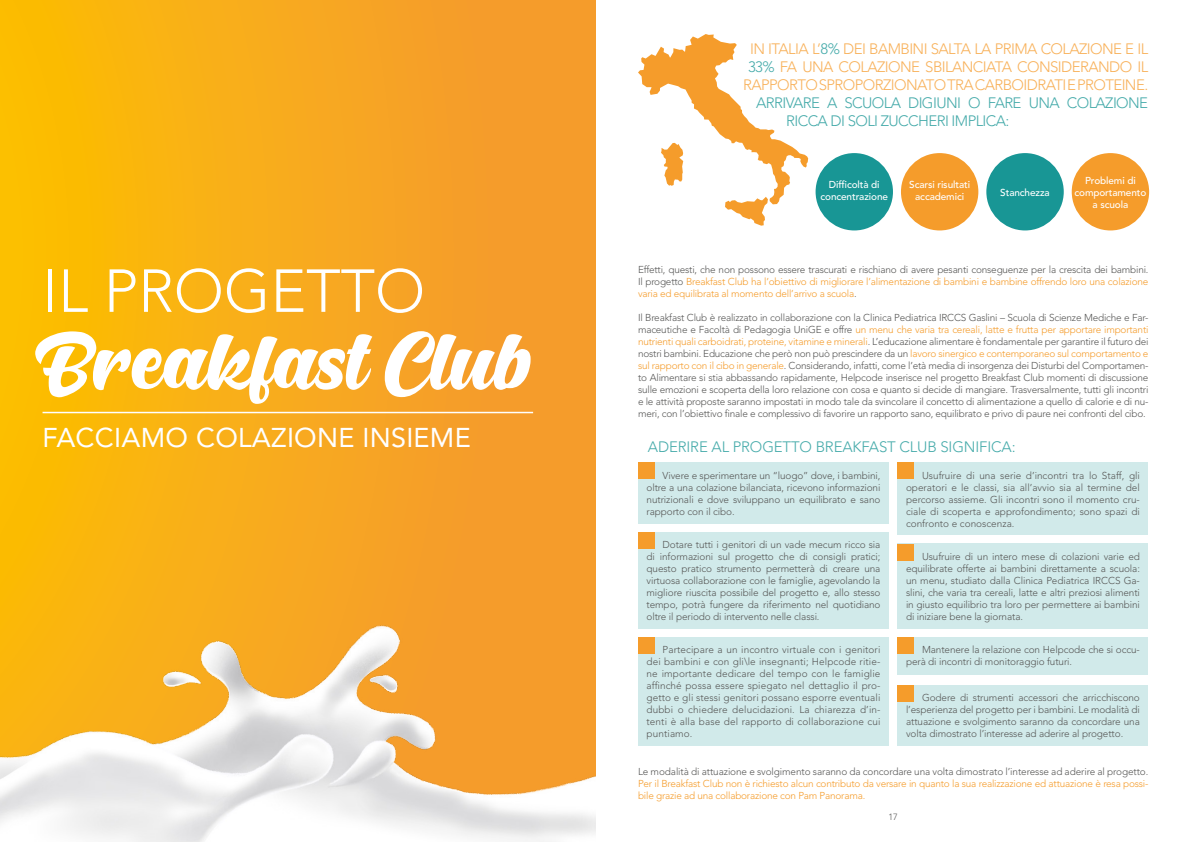
<style>
.page{position:relative;width:1191px;height:842px;background:#fff}
.page>*{position:absolute;margin:0;border:0;box-sizing:border-box;transform-origin:0 0}
.t1{font:119.7px "Hunters";color:#fff}
.t2{font:300 60px "Avenir LT Std";color:#fff}
.t3{font:27px "Avenir LT Std";letter-spacing:.01em;color:#fff}
.t4{font:300 15px/18px "Avenir LT Std";letter-spacing:-.04em;color:#f8b15a;text-align:center}
.t5{font:300 15px/18px "Avenir LT Std";letter-spacing:-.04em;color:#46abaa}
.t6{font:300 15px "Avenir LT Std";letter-spacing:-.01em;color:#46abaa}
.t7{font:300 10px/12px "Avenir LT Std";letter-spacing:-.01em;color:#575756;text-align:justify}
.t8{font:300 10px/12px "Avenir LT Std";letter-spacing:-.02em;color:#f59c2b}
.t9{font:500 10px/12px "Avenir LT Std";letter-spacing:-.01em;color:#fff;text-align:center}
.t10{font:300 9px "Avenir LT Std";color:#575756}
.s1{color:#46abaa}
.s2{color:#575756}
.s3{color:#f59c2b}
</style>
<div class="page">
<div style="left:638px;top:463px;width:251px;height:61px;background:#d1eaea"></div>
<div style="left:897px;top:544px;width:251px;height:85px;background:#d1eaea"></div>
<div style="left:897px;top:463px;width:251px;height:72px;background:#d1eaea"></div>
<div style="left:638px;top:532px;width:251px;height:97px;background:#d1eaea"></div>
<div style="left:897px;top:637px;width:251px;height:38px;background:#d1eaea"></div>
<div style="left:638px;top:637px;width:251px;height:108px;background:#d1eaea"></div>
<div style="left:897px;top:685px;width:251px;height:60px;background:#d1eaea"></div>
<div style="left:638px;top:463px;width:16px;height:16px;background:#f59c2b"></div>
<div style="left:897px;top:544px;width:17px;height:16px;background:#f59c2b"></div>
<div style="left:897px;top:463px;width:17px;height:16px;background:#f59c2b"></div>
<div style="left:638px;top:532px;width:16px;height:17px;background:#f59c2b"></div>
<div style="left:897px;top:637px;width:17px;height:16px;background:#f59c2b"></div>
<div style="left:638px;top:637px;width:16px;height:16px;background:#f59c2b"></div>
<div style="left:897px;top:685px;width:17px;height:16px;background:#f59c2b"></div>
<div style="left:0;top:0;width:595px;height:842px;background:linear-gradient(to right,#fcbf01,#f49734)"></div>
<img style="left:0;top:408px;width:595px;height:434px">
<hr style="left:43px;top:412px;width:490px;height:1px;background:#fff">
<svg style="left:638px;top:34px;width:170px;height:192px"></svg>
<div style="left:815px;top:153px;width:78px;height:77px;background:#189695;border-radius:50%"></div>
<div style="left:901px;top:153px;width:77px;height:77px;background:#f59c2b;border-radius:50%"></div>
<div style="left:986px;top:153px;width:77px;height:77px;background:#189695;border-radius:50%"></div>
<div style="left:1071px;top:153px;width:78px;height:77px;background:#f59c2b;border-radius:50%"></div>
<h2 class="t2" style="left:43px;top:256px;width:384px">IL PROGETTO</h2>
<h1 class="t1" style="left:26px;top:306px;width:509px">BreakfastClub</h1>
<h3 class="t3" style="left:43px;top:422px;width:430px">FACCIAMO COLAZIONE INSIEME</h3>
<h3 class="t4" style="left:743px;top:40px;width:407px">IN ITALIA L’<span class="s1">8%</span> DEI BAMBINI SALTA LA PRIMA COLAZIONE E IL<br><span class="s1">33%</span> FA UNA COLAZIONE SBILANCIATA CONSIDERANDO IL<br>RAPPORTO SPROPORZIONATO TRA CARBOIDRATI E PROTEINE.</h3>
<h3 class="t5" style="left:786px;top:94px;width:363px;text-indent:-30px">ARRIVARE A SCUOLA DIGIUNI O FARE UNA COLAZIONE<br>RICCA DI SOLI ZUCCHERI IMPLICA:</h3>
<p class="t9" style="left:820px;top:179px;width:69px">Difficoltà di concentrazione</p>
<p class="t9" style="left:909px;top:179px;width:62px">Scarsi risultati accademici</p>
<p class="t9" style="left:1000px;top:186px;width:51px">Stanchezza</p>
<p class="t9" style="left:1074px;top:174px;width:73px">Problemi di comportamento a scuola</p>
<p class="t8" style="left:638px;top:263px;width:512px;text-align:justify"><span class="s2">Effetti, questi, che non possono essere trascurati e rischiano di avere pesanti conseguenze per la crescita dei bambini.<br>Il progetto</span> Breakfast Club ha l’obiettivo di migliorare l’alimentazione di bambini e bambine offrendo loro una colazione varia ed equilibrata al momento dell’arrivo a scuola<span class="s2">.</span></p>
<p class="t7" style="left:638px;top:311px;width:512px">Il Breakfast Club è realizzato in collaborazione con la Clinica Pediatrica IRCCS Gaslini – Scuola di Scienze Mediche e Far&shy;maceutiche e Facoltà di Pedagogia UniGE e offre <span class="s3">un menu che varia tra cereali, latte e frutta per apportare importanti nutrienti quali carboidrati, proteine, vitamine e minerali</span>. L’educazione alimentare è fondamentale per garantire il futuro dei nostri bambini. Educazione che però non può prescindere da un <span class="s3">lavoro sinergico e contemporaneo sul comportamento e sul rapporto con il cibo in generale</span>. Considerando, infatti, come l’età media di insorgenza dei Disturbi del Comportamen&shy;to Alimentare si stia abbassando rapidamente, Helpcode inserisce nel progetto Breakfast Club momenti di discussione sulle emozioni e scoperta della loro relazione con cosa e quanto si decide di mangiare. Trasversalmente, tutti gli incontri e le attività proposte saranno impostati in modo tale da svincolare il concetto di alimentazione a quello di calorie e di nu&shy;meri, con l’obiettivo finale e complessivo di favorire un rapporto sano, equilibrato e privo di paure nei confronti del cibo.</p>
<h3 class="t6" style="left:648px;top:438px;width:369px">ADERIRE AL PROGETTO BREAKFAST CLUB SIGNIFICA:</h3>
<p class="t7" style="left:646px;top:469px;width:235px;text-indent:16px">Vivere e sperimentare un “luogo” dove, i bambini, oltre a una colazione bilanciata, ricevono informazioni nutrizionali e dove sviluppano un equilibrato e sano rapporto con il cibo.</p>
<p class="t7" style="left:906px;top:550px;width:235px;text-indent:16px">Usufruire di un intero mese di colazioni varie ed equilibrate offerte ai bambini direttamente a scuola: un menu, studiato dalla Clinica Pediatrica IRCCS Ga&shy;slini, che varia tra cereali, latte e altri preziosi alimenti in giusto equilibrio tra loro per permettere ai bambini di iniziare bene la giornata.</p>
<p class="t7" style="left:906px;top:469px;width:235px;text-indent:16px">Usufruire di una serie d’incontri tra lo Staff, gli operatori e le classi, sia all’avvio sia al termine del percorso assieme. Gli incontri sono il momento cru&shy;ciale di scoperta e approfondimento; sono spazi di confronto e conoscenza.</p>
<p class="t7" style="left:646px;top:539px;width:235px;text-indent:16px">Dotare tutti i genitori di un vade mecum ricco sia di informazioni sul progetto che di consigli pratici; questo pratico strumento permetterà di creare una virtuosa collaborazione con le famiglie, agevolando la migliore riuscita possibile del progetto e, allo stesso tempo, potrà fungere da riferimento nel quotidiano oltre il periodo di intervento nelle classi.</p>
<p class="t7" style="left:646px;top:643px;width:235px;text-indent:16px">Partecipare a un incontro virtuale con i genitori dei bambini e con gli\le insegnanti; Helpcode ritie&shy;ne importante dedicare del tempo con le famiglie affinché possa essere spiegato nel dettaglio il pro&shy;getto e gli stessi genitori possano esporre eventuali dubbi o chiedere delucidazioni. La chiarezza d’in&shy;tenti è alla base del rapporto di collaborazione cui puntiamo.</p>
<p class="t7" style="left:906px;top:643px;width:235px;text-indent:16px">Mantenere la relazione con Helpcode che si occu&shy;perà di incontri di monitoraggio futuri.</p>
<p class="t7" style="left:906px;top:691px;width:235px;text-indent:16px">Godere di strumenti accessori che arricchiscono l’esperienza del progetto per i bambini. Le modalità di attuazione e svolgimento saranno da concordare una volta dimostrato l’interesse ad aderire al progetto.</p>
<p class="t7" style="left:638px;top:766px;width:512px">Le modalità di attuazione e svolgimento saranno da concordare una volta dimostrato l’interesse ad aderire al progetto.</p>
<p class="t8" style="left:638px;top:778px;width:512px">Per il Breakfast Club non è richiesto alcun contributo da versare in quanto la sua realizzazione ed attuazione è resa possi&shy;bile grazie ad una collaborazione con Pam Panorama.</p>
<p class="t10" style="left:888px;top:811px;width:11px">17</p>
</div>
